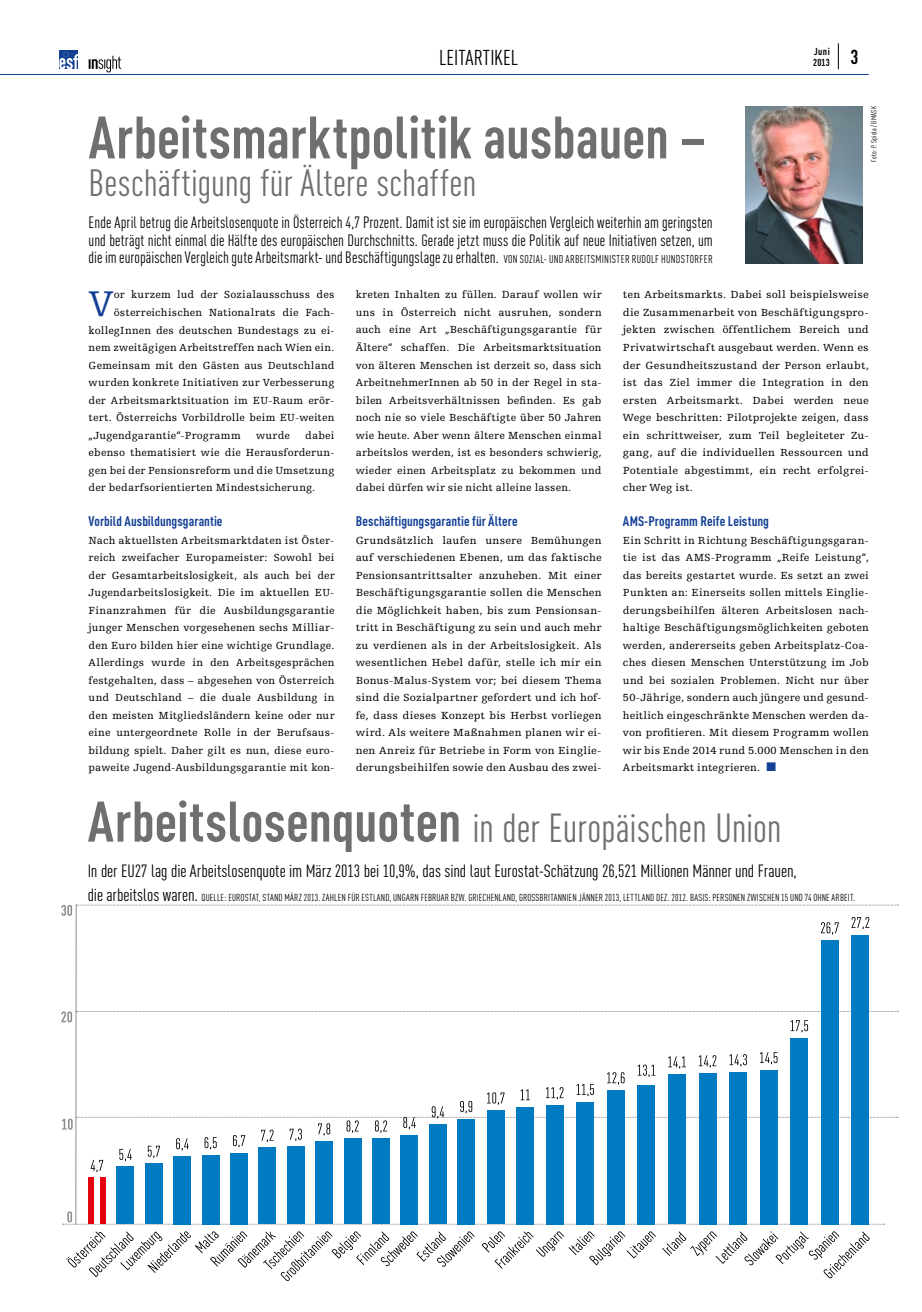
<style>
.page{position:relative;width:922px;height:1312px;background:#fff}
.page>*{position:absolute;margin:0;border:0;box-sizing:border-box;transform-origin:0 0}
.t1{font:700 58.75px "CADIN Condensed";color:#6f6f6e}
.t2{font:40px "CADIN Condensed";letter-spacing:-.005em;color:#6f6f6e}
.t3{font:37.75px "Egyptienne FLT Std";color:#134094}
.t4{font:37.5px "CADIN Condensed";letter-spacing:.005em;color:#6f6f6e}
.t5{font:21.25px "CADIN Condensed";color:#000}
.t6{font:17.5px "CADIN Condensed";letter-spacing:-.005em;color:#000}
.t7{font:16.25px/17.5px "CADIN Condensed";letter-spacing:.005em;color:#000;text-align:justify;scale:.96 1}
.t8{font:700 13.75px "CADIN Condensed";letter-spacing:.005em;color:#134094}
.t9{font:10.88px/17.5px "Egyptienne FLT Std";letter-spacing:.015em;color:#000;text-align:justify}
.t10{font:10px "CADIN Condensed";letter-spacing:.02em;color:#000}
.t11{font:700 10px "CADIN Condensed";letter-spacing:.035em;color:#000}
.t12{font:7.5px "CADIN Condensed";letter-spacing:.025em;color:#000}
.s1{font-size:11.25px}
.s2{color:#134094}
.s3{font-weight:700;font-size:56.25px}
.s4{font-size:17.5px}
</style>
<div class="page">
<div style="left:60px;top:50px;width:18px;height:19px;background:#134094"></div>
<svg style="left:59px;top:52px;width:19px;height:17px"></svg>
<svg style="left:89px;top:56px;width:32px;height:16px"></svg>
<svg style="left:837px;top:43px;width:1px;height:26px"></svg>
<hr style="left:0;top:74px;width:868px;height:1px;background:#134094">
<img style="left:745px;top:106px;width:117px;height:157px">
<hr style="left:75px;top:904px;width:1px;height:319px;background:#8d8e8d">
<svg style="left:66px;top:1231px;width:408px;height:49px"></svg>
<svg style="left:481px;top:1231px;width:174px;height:37px"></svg>
<svg style="left:662px;top:1231px;width:207px;height:47px"></svg>
<svg style="left:63px;top:1211px;width:821px;height:13px"></svg>
<div style="left:117px;top:1166px;width:17px;height:57px;background:#007bc2"></div>
<div style="left:145px;top:1163px;width:17px;height:60px;background:#007bc2"></div>
<div style="left:174px;top:1155px;width:17px;height:68px;background:#007bc2"></div>
<div style="left:202px;top:1154px;width:17px;height:69px;background:#007bc2"></div>
<div style="left:230px;top:1152px;width:17px;height:71px;background:#007bc2"></div>
<div style="left:259px;top:1147px;width:17px;height:76px;background:#007bc2"></div>
<div style="left:287px;top:1146px;width:17px;height:77px;background:#007bc2"></div>
<div style="left:315px;top:1140px;width:17px;height:83px;background:#007bc2"></div>
<div style="left:344px;top:1138px;width:17px;height:85px;background:#007bc2"></div>
<div style="left:372px;top:1138px;width:17px;height:85px;background:#007bc2"></div>
<div style="left:401px;top:1134px;width:17px;height:89px;background:#007bc2"></div>
<div style="left:429px;top:1123px;width:17px;height:100px;background:#007bc2"></div>
<div style="left:457px;top:1118px;width:17px;height:105px;background:#007bc2"></div>
<div style="left:487px;top:1110px;width:17px;height:113px;background:#007bc2"></div>
<div style="left:516px;top:1106px;width:17px;height:117px;background:#007bc2"></div>
<div style="left:546px;top:1104px;width:17px;height:119px;background:#007bc2"></div>
<div style="left:576px;top:1101px;width:17px;height:122px;background:#007bc2"></div>
<div style="left:607px;top:1089px;width:17px;height:134px;background:#007bc2"></div>
<div style="left:637px;top:1084px;width:17px;height:139px;background:#007bc2"></div>
<div style="left:668px;top:1073px;width:17px;height:150px;background:#007bc2"></div>
<div style="left:698px;top:1072px;width:18px;height:151px;background:#007bc2"></div>
<div style="left:729px;top:1071px;width:17px;height:152px;background:#007bc2"></div>
<div style="left:760px;top:1069px;width:17px;height:154px;background:#007bc2"></div>
<svg style="left:61px;top:1010px;width:837px;height:22px"></svg>
<div style="left:790px;top:1037px;width:17px;height:186px;background:#007bc2"></div>
<div style="left:821px;top:939px;width:17px;height:284px;background:#007bc2"></div>
<svg style="left:61px;top:904px;width:837px;height:30px"></svg>
<div style="left:851px;top:934px;width:17px;height:289px;background:#007bc2"></div>
<svg style="left:62px;top:1051px;width:835px;height:120px"></svg>
<div style="left:88px;top:1177px;width:18px;height:46px;background:#e3000f"></div>
<div style="left:94px;top:1177px;width:6px;height:46px;background:#fff"></div>
<p class="t11" style="left:813px;top:45px;width:18px">Juni</p>
<h3 class="t5" style="left:439px;top:45px;width:80px">LEITARTIKEL</h3>
<p class="t11" style="left:812px;top:56px;width:47px">2013 <sup>3</sup></p>
<h1 class="t1" style="left:89px;top:102px;width:619px">Arbeitsmarktpolitik ausbauen –</h1>
<h3 class="t4" style="left:89px;top:160px;width:389px">Beschäftigung für Ältere schaffen</h3>
<p class="t7" style="left:89px;top:214px;width:651px">Ende April betrug die Arbeitslosenquote in Österreich 4,7 Prozent. Damit ist sie im europäischen Vergleich weiterhin am geringsten und beträgt nicht einmal die Hälfte des europäischen Durchschnitts. Gerade jetzt muss die Politik auf neue Initiativen setzen, um die im europäischen Vergleich gute Arbeitsmarkt- und Beschäftigungslage zu erhalten. <span class="s1">von Sozial- und Arbeitsminister Rudolf Hundstorfer</span></p>
<p class="t12" style="left:869px;top:162px;width:57px;rotate:-90deg">Foto: P. Spiola / BMASK</p>
<p class="t9" style="left:622px;top:286px;width:247px">ten Arbeitsmarkts. Dabei soll beispielsweise die Zusammenarbeit von Beschäftigungspro&shy;jekten zwischen öffentlichem Bereich und Privatwirtschaft ausgebaut werden. Wenn es der Gesundheitszustand der Person erlaubt, ist das Ziel immer die Integration in den ersten Arbeitsmarkt. Dabei werden neue Wege beschritten: Pilotprojekte zeigen, dass ein schrittweiser, zum Teil begleiteter Zu&shy;gang, auf die individuellen Ressourcen und Potentiale abgestimmt, ein recht erfolgrei&shy;cher Weg ist.</p>
<p class="t8" style="left:622px;top:513px;width:148px">AMS-Programm Reife Leistung</p>
<p class="t9" style="left:622px;top:531px;width:247px">Ein Schritt in Richtung Beschäftigungsgaran&shy;tie ist das AMS-Programm „Reife Leistung“, das bereits gestartet wurde. Es setzt an zwei Punkten an: Einerseits sollen mittels Einglie&shy;derungsbeihilfen älteren Arbeitslosen nach&shy;haltige Beschäftigungsmöglichkeiten geboten werden, andererseits geben Arbeitsplatz-Coa&shy;ches diesen Menschen Unterstützung im Job und bei sozialen Problemen. Nicht nur über 50-Jährige, sondern auch jüngere und gesund&shy;heitlich eingeschränkte Menschen werden da&shy;von profitieren. Mit diesem Programm wollen wir bis Ende 2014 rund 5.000 Menschen in den Arbeitsmarkt integrieren. <span class="s2">■</span></p>
<h2 class="t2" style="left:88px;top:804px;width:695px"><span class="s3">Arbeitslosenquoten</span> in der Europäischen Union</h2>
<h3 class="t6" style="left:88px;top:860px;width:710px">In der EU27 lag die Arbeitslosenquote im März 2013 bei 10,9%, das sind laut Eurostat-Schätzung 26,521 Millionen Männer und Frauen,</h3>
<p class="t10" style="left:88px;top:891px;width:412px"><span class="s4">die arbeitslos waren.</span> Quelle: Eurostat, Stan d März 2013. Zahlen für Estlan d, Ungarn Februar bzw. Griechenlan</p>
<p class="t10" style="left:511px;top:891px;width:21px">d, GroSSb</p>
<p class="t10" style="left:543px;top:891px;width:313px">ritannien Jänner 2013, Lettland Dez. 2012. Basis: Personen zwischen 15 und 74 ohne Arbeit.</p>
<p class="t9" style="left:356px;top:286px;width:247px">kreten Inhalten zu füllen. Darauf wollen wir uns in Österreich nicht ausruhen, sondern auch eine Art „Beschäftigungsgarantie für Ältere“ schaffen. Die Arbeitsmarktsituation von älteren Menschen ist derzeit so, dass sich ArbeitnehmerInnen ab 50 in der Regel in sta&shy;bilen Arbeitsverhältnissen befinden. Es gab noch nie so viele Beschäftigte über 50 Jahren wie heute. Aber wenn ältere Menschen einmal arbeitslos werden, ist es besonders schwierig, wieder einen Arbeitsplatz zu bekommen und dabei dürfen wir sie nicht alleine lassen.</p>
<p class="t8" style="left:356px;top:513px;width:163px">Beschäftigungsgarantie für Ältere</p>
<p class="t9" style="left:356px;top:531px;width:247px">Grundsätzlich laufen unsere Bemühungen auf verschiedenen Ebenen, um das faktische Pensionsantrittsalter anzuheben. Mit einer Beschäftigungsgarantie sollen die Menschen die Möglichkeit haben, bis zum Pensionsan&shy;tritt in Beschäftigung zu sein und auch mehr zu verdienen als in der Arbeitslosigkeit. Als wesentlichen Hebel dafür, stelle ich mir ein Bonus-Malus-System vor; bei diesem Thema sind die Sozialpartner gefordert und ich hof&shy;fe, dass dieses Konzept bis Herbst vorliegen wird. Als weitere Maßnahmen planen wir ei&shy;nen Anreiz für Betriebe in Form von Einglie&shy;derungsbeihilfen sowie den Ausbau des zwei-</p>
<h3 class="t3" style="left:89px;top:283px;width:27px">V</h3>
<p class="t9" style="left:114px;top:286px;width:222px">or kurzem lud der Sozialausschuss des</p>
<p class="t9" style="left:114px;top:304px;width:222px">österreichischen Nationalrats die Fach-</p>
<p class="t9" style="left:89px;top:321px;width:247px">kollegInnen des deutschen Bundestags zu ei-</p>
<p class="t9" style="left:89px;top:339px;width:247px">nem zweitägigen Arbeitstreffen nach Wien ein.</p>
<p class="t9" style="left:89px;top:356px;width:247px">Gemeinsam mit den Gästen aus Deutschland</p>
<p class="t9" style="left:89px;top:374px;width:247px">wurden konkrete Initiativen zur Verbesserung</p>
<p class="t9" style="left:89px;top:391px;width:247px">der Arbeitsmarktsituation im EU-Raum erör-</p>
<p class="t9" style="left:89px;top:409px;width:247px">tert. Österreichs Vorbildrolle beim EU-weiten</p>
<p class="t9" style="left:89px;top:426px;width:154px">„Jugendgarantie“-Programm</p>
<p class="t9" style="left:256px;top:426px;width:35px">wurde</p>
<p class="t9" style="left:89px;top:426px;width:247px;text-indent:216px">dabei ebenso thematisiert wie die Herausforderun&shy;gen bei der Pensionsreform und die Umsetzung der bedarfsorientierten Mindestsicherung.</p>
<p class="t8" style="left:89px;top:513px;width:135px">Vorbild Ausbildungsgarantie</p>
<p class="t9" style="left:89px;top:531px;width:247px">Nach aktuellsten Arbeitsmarktdaten ist Öster&shy;reich zweifacher Europameister: Sowohl bei der Gesamtarbeitslosigkeit, als auch bei der Jugendarbeitslosigkeit. Die im aktuellen EU-Finanzrahmen für die Ausbildungsgarantie junger Menschen vorgesehenen sechs Milliar&shy;den Euro bilden hier eine wichtige Grundlage.<br>Allerdings wurde in den Arbeitsgesprächen festgehalten, dass – abgesehen von Österreich und Deutschland – die duale Ausbildung in den meisten Mitgliedsländern keine oder nur eine untergeordnete Rolle in der Berufsaus&shy;bildung spielt. Daher gilt es nun, diese euro&shy;paweite Jugend-Ausbildungsgarantie mit kon-</p>
</div>
